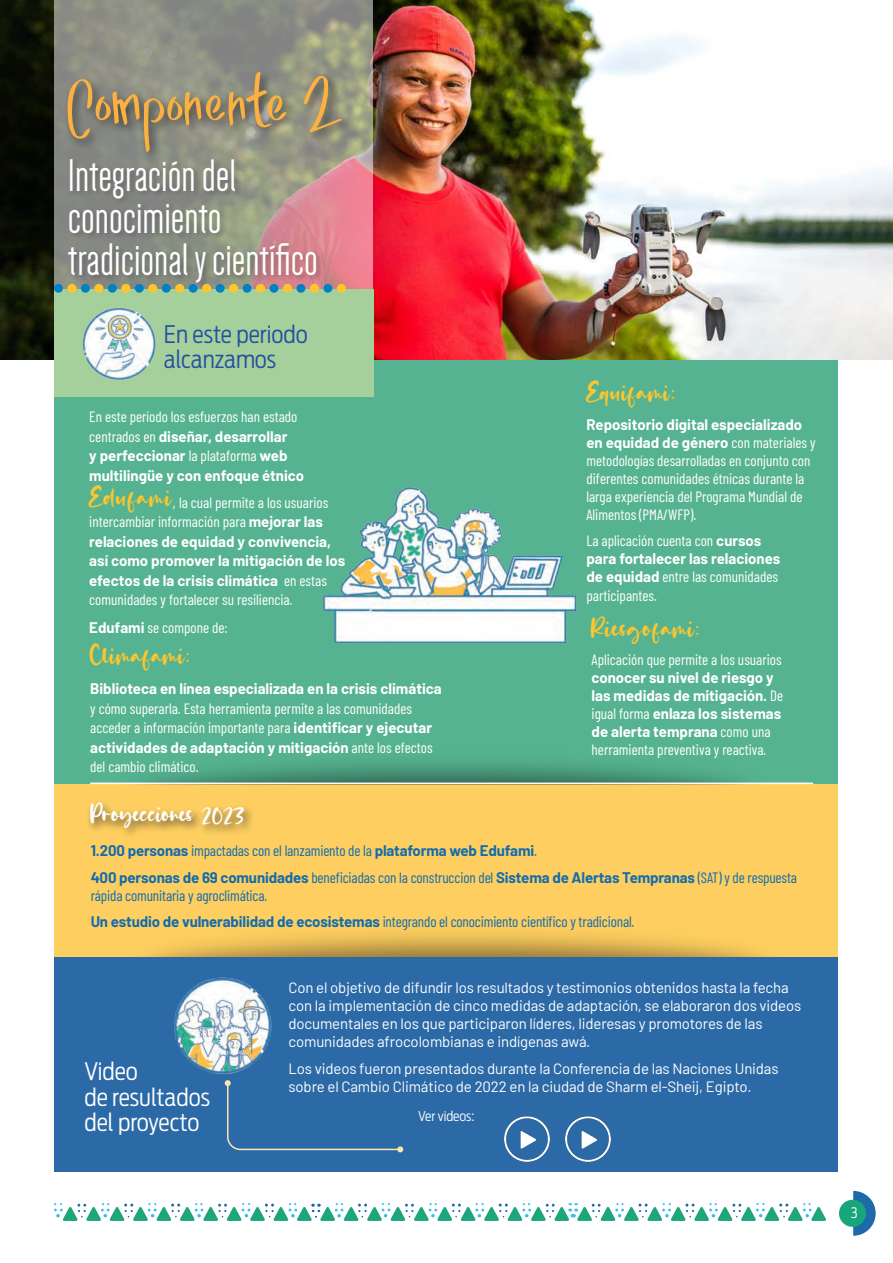
<style>
.page{position:relative;width:893px;height:1263px;background:#fff}
.page>*{position:absolute;margin:0;border:0;box-sizing:border-box;transform-origin:0 0}
.t1{font:300 143.85px "Selfish";color:#fbb03f}
.t2{font:47.1px/41.7px "Dense";color:#fff}
.t3{font:33px "Daily Feather";letter-spacing:.02em;color:#fec62e}
.t4{font:31.5px "Daily Feather";color:#fff}
.t5{font:300 24px/25.5px "Antenna Cond";color:#fff}
.t6{font:300 24px/25.5px "Antenna Cond";color:#254fa1}
.t7{font:15px/18px "Barlow Condensed";color:#fff}
.t8{font:700 15px/19.5px "Barlow";color:#fff}
.t9{font:15px/18px "Barlow";letter-spacing:-.01em;color:#fff}
.t10{font:15px/18px "Barlow Condensed";letter-spacing:-.01em;color:#146cac}
.t11{font:700 15px "Barlow";letter-spacing:-.01em;color:#146cac}
.t12{font:300 14.4px "Antenna Cond";color:#fff}
.t13{font:300 13.5px "Antenna Cond";color:#fff}
.s1{font-family:"Barlow Condensed";font-weight:400}
.s2{font-family:"Daily Feather";font-weight:400;font-size:33px;color:#fec62e}
.s3{font-family:"Barlow";font-weight:700}
</style>
<div class="page">
<svg style="left:853px;top:1191px;width:23px;height:45px"></svg>
<div style="left:839px;top:1200px;width:27px;height:27px;background:#17a67b;border-radius:50%"></div>
<div style="left:54px;top:948px;width:783px;height:224px;background:#2c6aa7"></div>
<div style="left:54px;top:260px;width:783px;height:524px;background:#56b391"></div>
<img style="left:0;top:0;width:893px;height:360px">
<img style="left:373px;top:0;width:45px;height:359px">
<svg style="left:0;top:0;width:54px;height:359px;background:#0c1004"></svg>
<div style="left:54px;top:784px;width:783px;height:172px;background:#fecf60"></div>
<svg style="left:54px;top:1203px;width:772px;height:18px"></svg>
<hr style="left:90px;top:782px;width:723px;height:2px;background:#fff">
<img style="left:174px;top:977px;width:98px;height:98px">
<div style="left:54px;top:289px;width:319px;height:107px;background:#a5d09c"></div>
<svg style="left:54px;top:0;width:319px;height:289px;background:#a08e87"></svg>
<div style="left:64px;top:68px;width:290px;height:95px;background:#231f20;opacity:.7"></div>
<div style="left:67px;top:158px;width:256px;height:132px;background:#231f20;opacity:.3"></div>
<div style="left:54px;top:284px;width:9px;height:9px;background:#0081c4;border-radius:50%"></div>
<div style="left:67px;top:284px;width:10px;height:9px;background:#fec62e;border-radius:50%"></div>
<div style="left:81px;top:284px;width:9px;height:9px;background:#0081c4;border-radius:50%"></div>
<div style="left:94px;top:284px;width:9px;height:9px;background:#fec62e;border-radius:50%"></div>
<div style="left:108px;top:284px;width:9px;height:9px;background:#0081c4;border-radius:50%"></div>
<div style="left:121px;top:284px;width:9px;height:9px;background:#fec62e;border-radius:50%"></div>
<div style="left:135px;top:284px;width:9px;height:9px;background:#0081c4;border-radius:50%"></div>
<div style="left:148px;top:284px;width:9px;height:9px;background:#fec62e;border-radius:50%"></div>
<div style="left:162px;top:284px;width:9px;height:9px;background:#0081c4;border-radius:50%"></div>
<div style="left:175px;top:284px;width:9px;height:9px;background:#fec62e;border-radius:50%"></div>
<div style="left:189px;top:284px;width:9px;height:9px;background:#0081c4;border-radius:50%"></div>
<div style="left:202px;top:284px;width:9px;height:9px;background:#fec62e;border-radius:50%"></div>
<div style="left:216px;top:284px;width:9px;height:9px;background:#0081c4;border-radius:50%"></div>
<div style="left:229px;top:284px;width:9px;height:9px;background:#fec62e;border-radius:50%"></div>
<div style="left:243px;top:284px;width:9px;height:9px;background:#0081c4;border-radius:50%"></div>
<div style="left:256px;top:284px;width:9px;height:9px;background:#fec62e;border-radius:50%"></div>
<div style="left:296px;top:284px;width:9px;height:9px;background:#0081c4;border-radius:50%"></div>
<div style="left:310px;top:284px;width:9px;height:9px;background:#fec62e;border-radius:50%"></div>
<div style="left:323px;top:284px;width:9px;height:9px;background:#0081c4;border-radius:50%"></div>
<div style="left:337px;top:284px;width:9px;height:9px;background:#fec62e;border-radius:50%"></div>
<div style="left:269px;top:284px;width:9px;height:9px;background:#0081c4;border-radius:50%"></div>
<div style="left:283px;top:284px;width:9px;height:9px;background:#fec62e;border-radius:50%"></div>
<img style="left:83px;top:307px;width:73px;height:73px">
<img style="left:323px;top:487px;width:254px;height:157px">
<svg style="left:225px;top:1080px;width:178px;height:72px"></svg>
<div style="left:86px;top:799px;width:169px;height:41px;background:#231f20;opacity:.7"></div>
<img style="left:504px;top:1116px;width:46px;height:46px">
<img style="left:565px;top:1116px;width:46px;height:46px">
<p class="t1" style="left:68px;top:41px;width:276px">Componente2</p>
<p class="t2" style="left:68px;top:155px;width:251px">Integración del conocimiento tradicional y científico</p>
<p class="t6" style="left:164px;top:321px;width:145px">En este periodo alcanzamos</p>
<p class="t8" style="left:89px;top:406px;width:216px"><span class="s1">En este período los esfuerzos han estado centrados en</span> diseñar, desarrollar<br>y perfeccionar <span class="s1">la plataforma</span> web multilingüe y con enfoque étnico</p>
<p class="t8" style="left:89px;top:491px;width:257px"><span class="s2">Edufami</span><span class="s1">, la cual permite a los usuarios intercambiar información para</span> mejorar las relaciones de equidad y convivencia, así como promover la mitigación de los efectos de la crisis climática <span class="s1">en estas comunidades y fortalecer su resiliencia.</span></p>
<p class="t7" style="left:89px;top:618px;width:140px"><span class="s3">Edufami</span> se compone de:</p>
<p class="t3" style="left:90px;top:640px;width:102px">Climafami:</p>
<p class="t7" style="left:90px;top:678px;width:353px;line-height:19.5px"><span class="s3">Biblioteca en línea especializada en la crisis climática </span>y cómo superarla. Esta herramienta permite a las comunidades acceder a información importante para <span class="s3">identificar y ejecutar actividades de adaptación y mitigación</span> ante los efectos del cambio climático.</p>
<p class="t4" style="left:91px;top:799px;width:155px">Proyecciones 2023</p>
<p class="t3" style="left:586px;top:377px;width:91px">Equifami:</p>
<p class="t7" style="left:586px;top:414px;width:231px"><span class="s3">Repositorio digital especializado en equidad de género</span> con materiales y metodologías desarrolladas en conjunto con diferentes comunidades étnicas durante la larga experiencia del Programa Mundial de Alimentos (PMA/WFP).</p>
<p class="t8" style="left:586px;top:530px;width:195px;line-height:18px"><span class="s1">La aplicación cuenta con</span> cursos para fortalecer las relaciones de equidad <span class="s1">entre las comunidades</span></p>
<p class="t7" style="left:586px;top:586px;width:72px">participantes.</p>
<p class="t3" style="left:592px;top:612px;width:110px">Riesgofami:</p>
<p class="t7" style="left:592px;top:650px;width:193px">Aplicación que permite a los usuarios <span class="s3">conocer su nivel de riesgo y las medidas de mitigación.</span> De igual forma <span class="s3">enlaza los sistemas de alerta temprana</span> como una herramienta preventiva y reactiva.</p>
<p class="t11" style="left:91px;top:840px;width:448px">1.200 personas <span class="s1">impactadas con el lanzamiento de la</span> plataforma web Edufami<span class="s1">.</span></p>
<p class="t10" style="left:91px;top:867px;width:708px"><span class="s3">400 personas de 69 comunidades</span> beneficiadas con la construccion del <span class="s3">Sistema de Alertas Tempranas</span> (SAT) y de respuesta rápida comunitaria y agroclimática.</p>
<p class="t10" style="left:91px;top:912px;width:545px"><span class="s3">Un estudio de vulnerabilidad de ecosistemas</span> integrando el conocimiento científico y tradicional.</p>
<p class="t5" style="left:84px;top:1059px;width:127px">Video<br>de resultados del proyecto</p>
<p class="t9" style="left:289px;top:977px;width:514px">Con el objetivo de difundir los resultados y testimonios obtenidos hasta la fecha con la implementación de cinco medidas de adaptación, se elaboraron dos videos documentales en los que participaron líderes, lideresas y promotores de las comunidades afrocolombianas e indígenas awá.</p>
<p class="t9" style="left:289px;top:1058px;width:492px">Los videos fueron presentados durante la Conferencia de las Naciones Unidas sobre el Cambio Climático de 2022 en la ciudad de Sharm el-Sheij, Egipto.</p>
<p class="t13" style="left:418px;top:1108px;width:58px">Ver videos:</p>
<p class="t12" style="left:851px;top:1204px;width:8px">3</p>
</div>
